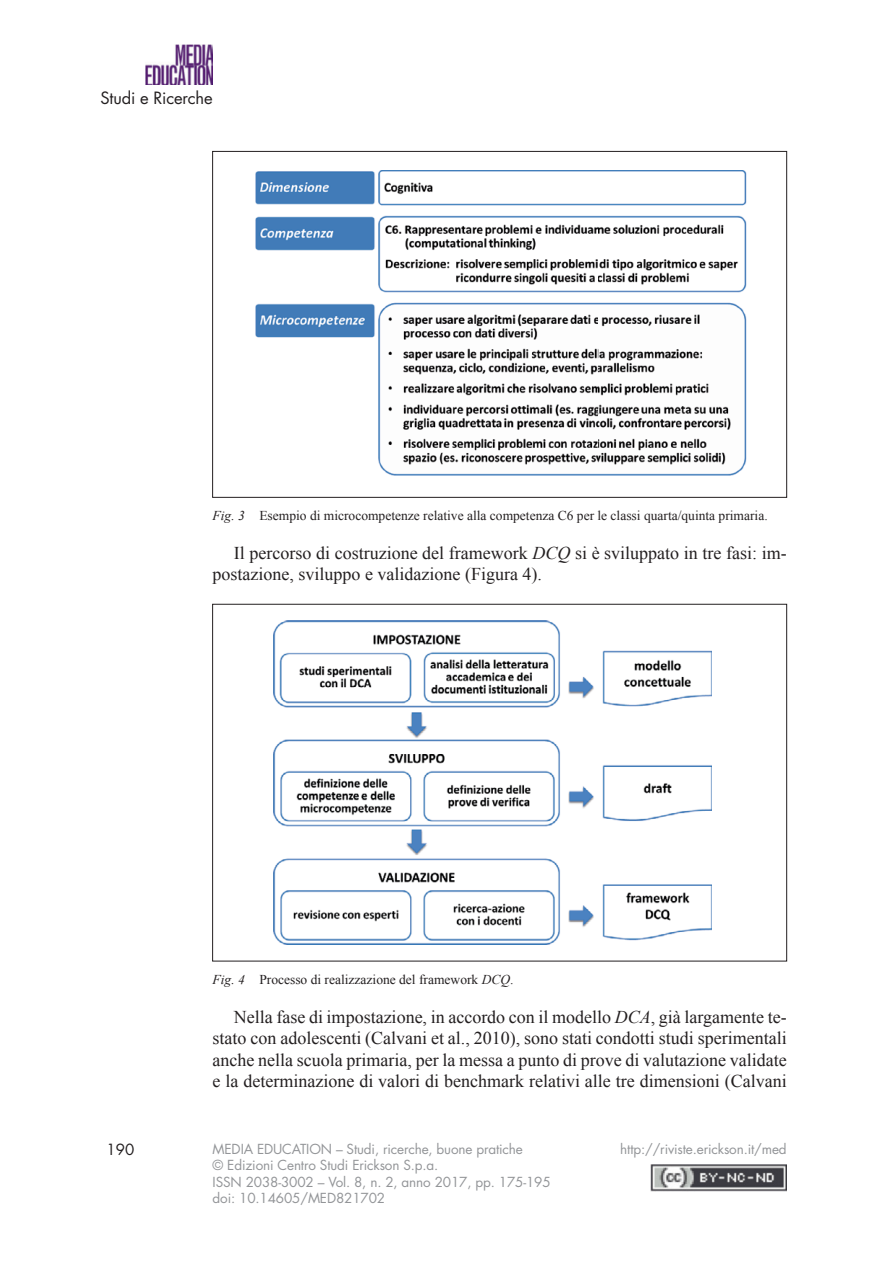
<style>
.page{position:relative;width:893px;height:1263px;background:#fff}
.page>*{position:absolute;margin:0;border:0;box-sizing:border-box;transform-origin:0 0}
.t1{font:18px/21.6px "Times New Roman";color:#231f20}
.t2{font:16.5px "Futura Std";letter-spacing:-.01em;color:#231f20}
.t3{font:15px "Futura Std";color:#231f20}
.t4{font:13.5px/16.2px "Futura Std";letter-spacing:-.01em;color:#939598}
.t5{font:13.5px "Times New Roman";color:#231f20}
.s1{font-style:italic}
</style>
<div class="page">
<img style="left:146px;top:45px;width:67px;height:40px">
<img style="left:651px;top:1164px;width:136px;height:27px">
<img style="left:255px;top:170px;width:492px;height:305px">
<img style="left:274px;top:621px;width:437px;height:323px">
<p class="t2" style="left:101px;top:88px;width:114px">Studi e Ricerche</p>
<p class="t5" style="left:213px;top:507px;width:557px"><span class="s1">Fig. 3</span> Esempio di microcompetenze relative alla competenza C6 per le classi quarta/quinta primaria.</p>
<p class="t1" style="left:213px;top:542px;width:576px;text-indent:21px">Il percorso di costruzione del framework <span class="s1">DCQ</span> si è sviluppato in tre fasi: im&shy;postazione, sviluppo e validazione (Figura 4).</p>
<p class="t5" style="left:213px;top:970px;width:302px"><span class="s1">Fig. 4</span> Processo di realizzazione del framework <span class="s1">DCQ</span>.</p>
<p class="t1" style="left:213px;top:1005px;width:576px;text-align:justify;text-indent:21px">Nella fase di impostazione, in accordo con il modello <span class="s1">DCA</span>, già largamente te&shy;stato con adolescenti (Calvani et al., 2010), sono stati condotti studi sperimentali anche nella scuola primaria, per la messa a punto di prove di valutazione validate e la determinazione di valori di benchmark relativi alle tre dimensioni (Calvani</p>
<p class="t3" style="left:107px;top:1140px;width:29px">190</p>
<p class="t4" style="left:620px;top:1141px;width:168px">http://riviste.erickson.it/med</p>
<p class="t4" style="left:213px;top:1141px;width:340px">MEDIA EDUCATION – Studi, ricerche, buone pratiche<br>© Edizioni Centro Studi Erickson S.p.a.<br>ISSN 2038-3002 – Vol. 8, n. 2, anno 2017, pp. 175-195 doi: 10.14605/MED821702</p>
</div>
